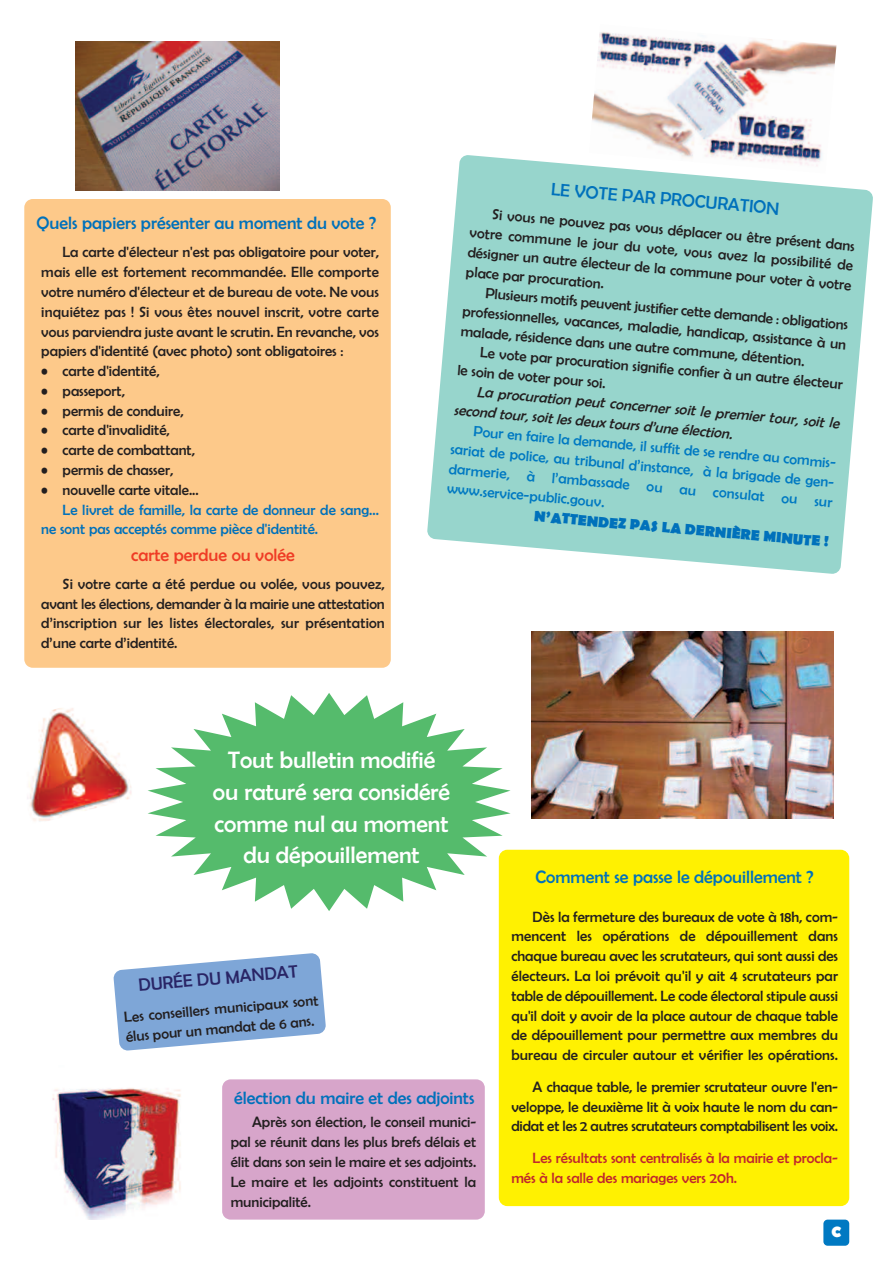
<style>
.page{position:relative;width:893px;height:1263px;background:#fff}
.page>*{position:absolute;margin:0;border:0;box-sizing:border-box;transform-origin:0 0}
.t1{font:24px/31.7px "Berlin Sans FB";color:#fff;text-align:center}
.t2{font:18px "Berlin Sans FB";color:#0071bb}
.t3{font:18px "Berlin Sans FB";color:#ef3c25}
.t4{font:18px "Berlin Sans FB";color:#292566}
.t5{font:15px/19.8px "Berlin Sans FB";color:#231f20;text-align:justify}
.t6{font:15px/19.8px "Berlin Sans FB";color:#0079c2;text-align:justify}
.t7{font:italic 15px/19.8px "Berlin Sans FB";color:#231f20}
.t8{font:15px/19.8px "Berlin Sans FB";color:#0071bb}
.t9{font:15px/19.8px "Berlin Sans FB";color:#c0262d}
.t10{font:700 15px "Berlin Sans FB";color:#0071bb}
.t11{font:700 15px "Berlin Sans FB";color:#fff}
</style>
<div class="page">
<img style="left:52px;top:1088px;width:129px;height:131px">
<svg style="left:113px;top:953px;width:213px;height:98px"></svg>
<div style="left:24px;top:199px;width:367px;height:469px;background:#fdc98a"></div>
<img style="left:75px;top:42px;width:204px;height:148px">
<svg style="left:427px;top:155px;width:446px;height:419px;background:#a3dad2"></svg>
<img style="left:589px;top:32px;width:247px;height:141px">
<div style="left:222px;top:1079px;width:263px;height:140px;background:#d7a5ca"></div>
<div style="left:499px;top:850px;width:350px;height:356px;background:#fff101;border-radius:9px"></div>
<img style="left:532px;top:632px;width:302px;height:186px">
<svg style="left:149px;top:693px;width:362px;height:218px;fill:#55bb6c"></svg>
<img style="left:27px;top:708px;width:105px;height:113px">
<div style="left:823px;top:1219px;width:26px;height:27px;background:#0079c2;border-radius:4px"></div>
<p class="t2" style="left:37px;top:212px;width:341px">Quels papiers présenter au moment du vote ?</p>
<p class="t5" style="left:41px;top:242px;width:339px;text-indent:21px">La carte d'électeur n'est pas obligatoire pour voter, mais elle est fortement recommandée. Elle comporte votre numéro d'électeur et de bureau de vote. Ne vous inquiétez pas ! Si vous êtes nouvel inscrit, votre carte vous parviendra juste avant le scrutin. En revanche, vos papiers d'identité (avec photo) sont obligatoires :</p>
<p class="t5" style="left:41px;top:361px;width:120px">• carte d'identité,</p>
<p class="t5" style="left:41px;top:381px;width:85px">• passeport,</p>
<p class="t5" style="left:41px;top:401px;width:144px">• permis de conduire,</p>
<p class="t5" style="left:41px;top:420px;width:130px">• carte d'invalidité,</p>
<p class="t5" style="left:41px;top:440px;width:155px">• carte de combattant,</p>
<p class="t5" style="left:41px;top:460px;width:133px">• permis de chasser,</p>
<p class="t5" style="left:41px;top:480px;width:159px">• nouvelle carte vitale...</p>
<p class="t8" style="left:41px;top:500px;width:339px;text-indent:21px">Le livret de famille, la carte de donneur de sang... ne sont pas acceptés comme pièce d'identité.</p>
<p class="t3" style="left:131px;top:544px;width:165px">carte perdue ou volée</p>
<p class="t5" style="left:41px;top:574px;width:345px;text-indent:21px">Si votre carte a été perdue ou volée, vous pouvez, avant les élections, demander à la mairie une attestation d’inscription sur les listes électorales, sur présentation d’une carte d’identité.</p>
<p class="t2" style="left:552px;top:178px;width:230px;rotate:5deg">LE VOTE PAR PROCURATION</p>
<p class="t5" style="left:472px;top:202px;width:387px;text-indent:21px;rotate:5deg">Si vous ne pouvez pas vous déplacer ou être présent dans votre commune le jour du vote, vous avez la possibilité de désigner un autre électeur de la commune pour voter à votre place par procuration.</p>
<p class="t5" style="left:465px;top:281px;width:387px;text-indent:21px;rotate:5deg">Plusieurs motifs peuvent justifier cette demande : obligations professionnelles, vacances, maladie, handicap, assistance à un malade, résidence dans une autre commune, détention.</p>
<p class="t5" style="left:460px;top:340px;width:387px;text-indent:21px;rotate:5deg">Le vote par procuration signifie confier à un autre électeur le soin de voter pour soi.</p>
<p class="t7" style="left:457px;top:380px;width:387px;text-indent:21px;rotate:5deg">La procuration peut concerner soit le premier tour, soit le second tour, soit les deux tours d’une élection.</p>
<p class="t6" style="left:453px;top:419px;width:388px;text-indent:21px;rotate:5deg">Pour en faire la demande, il suffit de se rendre au commis&shy;sariat de police, au tribunal d’instance, à la brigade de gen&shy;darmerie, à l’ambassade ou au consulat ou sur www.service-public.gouv.</p>
<p class="t10" style="left:535px;top:507px;width:297px;rotate:5deg">N’ATTENDEZ PAS LA DERNIÈRE MINUTE !</p>
<h1 class="t1" style="left:213px;top:744px;width:239px">Tout bulletin modifié ou raturé sera considéré comme nul au moment du dépouillement</h1>
<p class="t4" style="left:138px;top:974px;width:161px;rotate:-5deg">DURÉE DU MANDAT</p>
<p class="t5" style="left:123px;top:1007px;width:196px;rotate:-5deg">Les conseillers municipaux sont élus pour un mandat de 6 ans.</p>
<p class="t2" style="left:234px;top:1087px;width:242px">élection du maire et des adjoints</p>
<p class="t5" style="left:231px;top:1112px;width:247px;text-indent:21px">Après son élection, le conseil munici&shy;pal se réunit dans les plus brefs délais et élit dans son sein le maire et ses adjoints.<br>Le maire et les adjoints constituent la municipalité.</p>
<p class="t2" style="left:536px;top:866px;width:280px">Comment se passe le dépouillement ?</p>
<p class="t5" style="left:511px;top:906px;width:328px;text-indent:21px">Dès la fermeture des bureaux de vote à 18h, com&shy;mencent les opérations de dépouillement dans chaque bureau avec les scrutateurs, qui sont aussi des électeurs. La loi prévoit qu'il y ait 4 scrutateurs par table de dépouillement. Le code électoral stipule aussi qu'il doit y avoir de la place autour de chaque table de dépouillement pour permettre aux membres du bureau de circuler autour et vérifier les opérations.</p>
<p class="t5" style="left:511px;top:1077px;width:328px;text-indent:21px">A chaque table, le premier scrutateur ouvre l'en&shy;veloppe, le deuxième lit à voix haute le nom du can&shy;didat et les 2 autres scrutateurs comptabilisent les voix.</p>
<p class="t9" style="left:511px;top:1148px;width:328px;text-indent:21px">Les résultats sont centralisés à la mairie et procla&shy;més à la salle des mariages vers 20h.</p>
<p class="t11" style="left:831px;top:1223px;width:11px">C</p>
</div>
